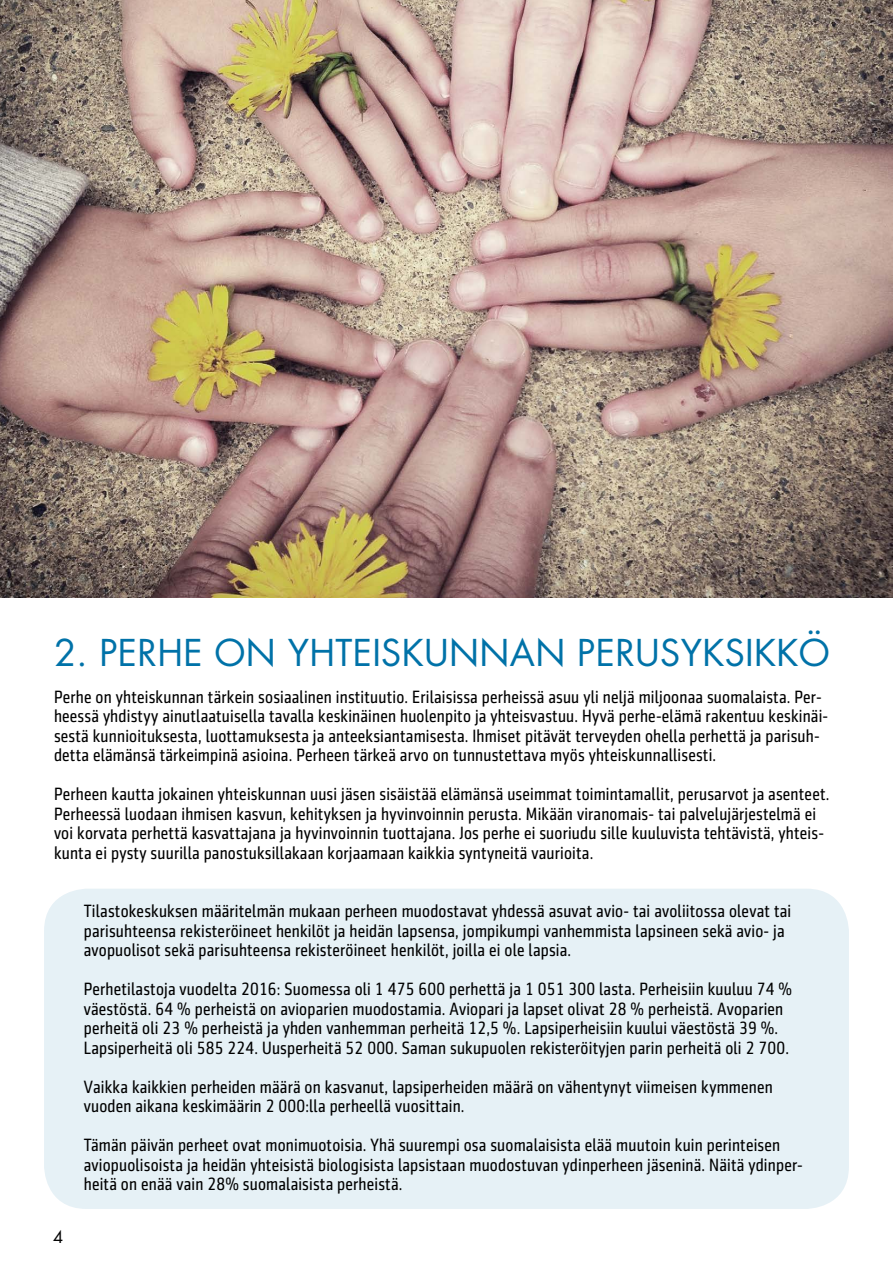
<style>
.page{position:relative;width:893px;height:1263px;background:#fff}
.page>*{position:absolute;margin:0;border:0;box-sizing:border-box;transform-origin:0 0}
.t1{font:36px "Futura";letter-spacing:.01em;color:#0072a8}
.t2{font:18px/19.5px "Sentico Sans DT Cond";letter-spacing:.01em;color:#000}
.t3{font:16.5px "Futura";color:#000}
</style>
<div class="page">
<div style="left:44px;top:889px;width:805px;height:320px;background:#e6f1f6;border-radius:43px"></div>
<img style="left:0;top:0;width:893px;height:597px">
<h1 class="t1" style="left:54px;top:628px;width:777px">2. PERHE ON YHTEISKUNNAN PERUSYKSIKKÖ</h1>
<p class="t2" style="left:54px;top:687px;width:776px">Perhe on yhteiskunnan tärkein sosiaalinen instituutio. Erilaisissa perheissä asuu yli neljä miljoonaa suomalaista. Per&shy;heessä yhdistyy ainutlaatuisella tavalla keskinäinen huolenpito ja yhteisvastuu. Hyvä perhe-elämä rakentuu keskinäi&shy;sestä kunnioituksesta, luottamuksesta ja anteeksiantamisesta. Ihmiset pitävät terveyden ohella perhettä ja parisuh&shy;detta elämänsä tärkeimpinä asioina. Perheen tärkeä arvo on tunnustettava myös yhteiskunnallisesti.</p>
<p class="t2" style="left:54px;top:784px;width:777px">Perheen kautta jokainen yhteiskunnan uusi jäsen sisäistää elämänsä useimmat toimintamallit, perusarvot ja asenteet.<br>Perheessä luodaan ihmisen kasvun, kehityksen ja hyvinvoinnin perusta. Mikään viranomais- tai palvelujärjestelmä ei voi korvata perhettä kasvattajana ja hyvinvoinnin tuottajana. Jos perhe ei suoriudu sille kuuluvista tehtävistä, yhteis&shy;kunta ei pysty suurilla panostuksillakaan korjaamaan kaikkia syntyneitä vaurioita.</p>
<p class="t3" style="left:53px;top:1225px;width:12px">4</p>
<p class="t2" style="left:84px;top:901px;width:709px">Tilastokeskuksen määritelmän mukaan perheen muodostavat yhdessä asuvat avio- tai avoliitossa olevat tai parisuhteensa rekisteröineet henkilöt ja heidän lapsensa, jompikumpi vanhemmista lapsineen sekä avio- ja avopuolisot sekä parisuhteensa rekisteröineet henkilöt, joilla ei ole lapsia.</p>
<p class="t2" style="left:84px;top:979px;width:710px">Perhetilastoja vuodelta 2016: Suomessa oli 1 475 600 perhettä ja 1 051 300 lasta. Perheisiin kuuluu 74 % väestöstä. 64 % perheistä on avioparien muodostamia. Aviopari ja lapset olivat 28 % perheistä. Avoparien perheitä oli 23 % perheistä ja yhden vanhemman perheitä 12,5 %. Lapsiperheisiin kuului väestöstä 39 %.<br>Lapsiperheitä oli 585 224. Uusperheitä 52 000. Saman sukupuolen rekisteröityjen parin perheitä oli 2 700.</p>
<p class="t2" style="left:84px;top:1077px;width:691px">Vaikka kaikkien perheiden määrä on kasvanut, lapsiperheiden määrä on vähentynyt viimeisen kymmenen vuoden aikana keskimäärin 2 000:lla perheellä vuosittain.</p>
<p class="t2" style="left:84px;top:1135px;width:720px">Tämän päivän perheet ovat monimuotoisia. Yhä suurempi osa suomalaisista elää muutoin kuin perinteisen aviopuolisoista ja heidän yhteisistä biologisista lapsistaan muodostuvan ydinperheen jäseninä. Näitä ydinper&shy;heitä on enää vain 28% suomalaisista perheistä.</p>
</div>
